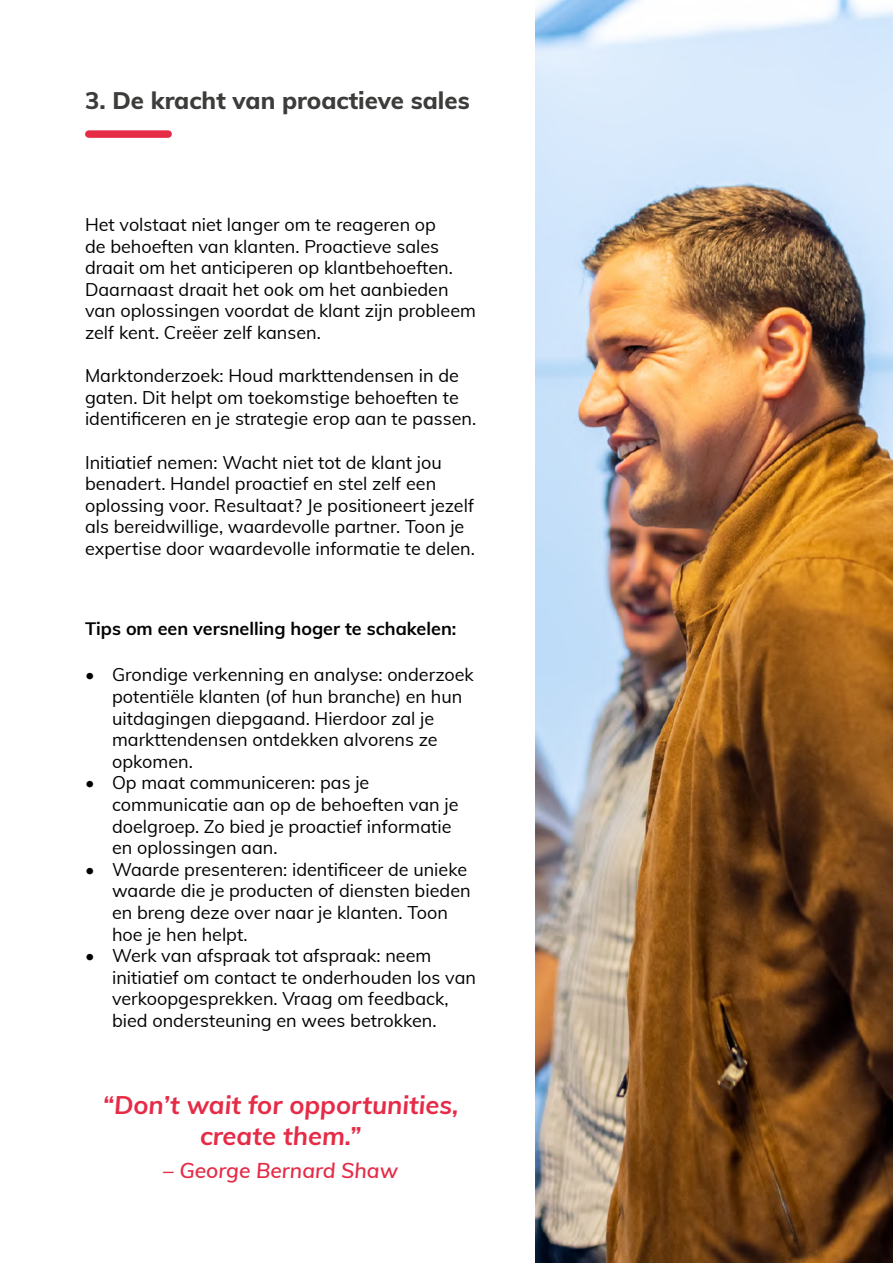
<style>
.page{position:relative;width:893px;height:1263px;background:#fff}
.page>*{position:absolute;margin:0;border:0;box-sizing:border-box;transform-origin:0 0}
.t1{font:italic 700 25.5px/30.6px "Muli";color:#e62b47;text-align:center}
.t2{font:800 24px "Muli";color:#3c3c3b}
.t3{font:italic 600 21px "Muli";color:#e62b47}
.t4{font:18px/21.6px "Muli";color:#020203}
.t5{font:700 18px "Muli";color:#020203}
</style>
<div class="page">
<div style="left:89px;top:130px;width:79px;height:8px;background:#e62b47"></div>
<img style="left:536px;top:0;width:357px;height:1263px">
<h2 class="t2" style="left:85px;top:83px;width:386px">3. De kracht van proactieve sales</h2>
<p class="t4" style="left:85px;top:213px;width:392px">Het volstaat niet langer om te reageren op<br>de behoeften van klanten. Proactieve sales draait om het anticiperen op klantbehoeften.<br>Daarnaast draait het ook om het aanbieden van oplossingen voordat de klant zijn probleem zelf kent. Creëer zelf kansen.</p>
<p class="t4" style="left:85px;top:364px;width:393px">Marktonderzoek: Houd markttendensen in de gaten. Dit helpt om toekomstige behoeften te identificeren en je strategie erop aan te passen.</p>
<p class="t4" style="left:85px;top:450px;width:391px">Initiatief nemen: Wacht niet tot de klant jou benadert. Handel proactief en stel zelf een oplossing voor. Resultaat? Je positioneert jezelf als bereidwillige, waardevolle partner. Toon je expertise door waardevolle informatie te delen.</p>
<p class="t5" style="left:85px;top:615px;width:373px">Tips om een versnelling hoger te schakelen:</p>
<p class="t4" style="left:112px;top:663px;width:363px;text-indent:-27px">• Grondige verkenning en analyse: onderzoek potentiële klanten (of hun branche) en hun uitdagingen diepgaand. Hierdoor zal je markttendensen ontdekken alvorens ze opkomen.</p>
<p class="t4" style="left:112px;top:771px;width:348px;text-indent:-27px">• Op maat communiceren: pas je communicatie aan op de behoeften van je doelgroep. Zo bied je proactief informatie en oplossingen aan.</p>
<p class="t4" style="left:112px;top:858px;width:360px;text-indent:-27px">• Waarde presenteren: identificeer de unieke waarde die je producten of diensten bieden en breng deze over naar je klanten. Toon hoe je hen helpt.</p>
<p class="t4" style="left:112px;top:944px;width:365px;text-indent:-27px">• Werk van afspraak tot afspraak: neem initiatief om contact te onderhouden los van verkoopgesprekken. Vraag om feedback, bied ondersteuning en wees betrokken.</p>
<h1 class="t1" style="left:103px;top:1088px;width:357px">“Don’t wait for opportunities, create them.”</h1>
<p class="t3" style="left:163px;top:1155px;width:236px">– George Bernard Shaw</p>
</div>
